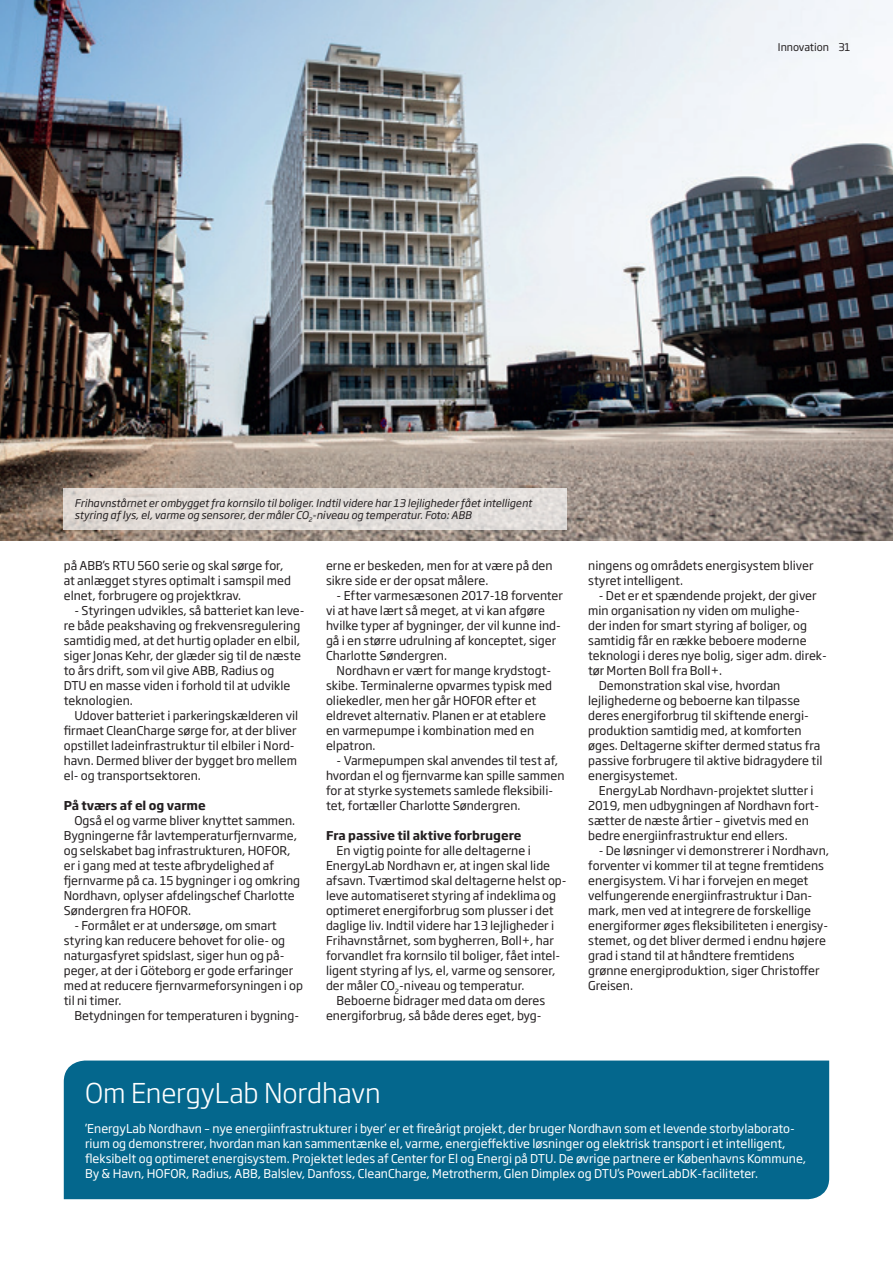
<style>
.page{position:relative;width:893px;height:1263px;background:#fff}
.page>*{position:absolute;margin:0;border:0;box-sizing:border-box;transform-origin:0 0}
.t1{font:300 27px "Soho Gothic Std";letter-spacing:-.005em;color:#fff}
.t2{font:12px/15px "Soho Gothic Std";color:#231f20}
.t3{font:12px/15px "Soho Gothic Std";color:#fff}
.t4{font:700 12px "Soho Gothic Std";color:#231f20}
.t5{font:italic 10.5px/12px "Soho Gothic Std";color:#231f20}
.t6{font:10.5px "Soho Gothic Std";color:#231f20}
</style>
<div class="page">
<img style="left:0;top:0;width:893px;height:540px">
<div style="left:64px;top:1060px;width:765px;height:139px;background:#04678d"></div>
<div style="left:64px;top:488px;width:503px;height:41px;background:#e2ddda"></div>
<p class="t6" style="left:778px;top:40px;width:74px">Innovation 31</p>
<p class="t5" style="left:74px;top:497px;width:459px">Frihavnstårnet er ombygget fra kornsilo til boliger. Indtil videre har 13 lejligheder fået intelligent styring af lys, el, varme og sensorer, der måler CO<sub>2</sub>-niveau og temperatur. Foto: ABB</p>
<p class="t2" style="left:64px;top:558px;width:229px">på ABB’s RTU 560 serie og skal sørge for, at anlægget styres optimalt i samspil med elnet, forbrugere og projektkrav.</p>
<p class="t2" style="left:64px;top:603px;width:242px;text-indent:11px">- Styringen udvikles, så batteriet kan leve&shy;re både peakshaving og frekvensregulering samtidig med, at det hurtig oplader en elbil, siger Jonas Kehr, der glæder sig til de næste to års drift, som vil give ABB, Radius og<br>DTU en masse viden i forhold til at udvikle teknologien.</p>
<p class="t2" style="left:64px;top:708px;width:236px;text-indent:11px">Udover batteriet i parkeringskælderen vil firmaet CleanCharge sørge for, at der bliver opstillet ladeinfrastruktur til elbiler i Nord&shy;havn. Dermed bliver der bygget bro mellem el- og transportsektoren.</p>
<p class="t4" style="left:64px;top:798px;width:143px">På tværs af el og varme</p>
<p class="t2" style="left:64px;top:813px;width:238px;text-indent:11px">Også el og varme bliver knyttet sammen.<br>Bygningerne får lavtemperaturfjernvarme, og selskabet bag infrastrukturen, HOFOR, er i gang med at teste afbrydelighed af fjernvarme på ca. 15 bygninger i og omkring Nordhavn, oplyser afdelingschef Charlotte Søndergren fra HOFOR.</p>
<p class="t2" style="left:64px;top:918px;width:241px;text-indent:11px">- Formålet er at undersøge, om smart styring kan reducere behovet for olie- og naturgasfyret spidslast, siger hun og på&shy;peger, at der i Göteborg er gode erfaringer med at reducere fjernvarmeforsyningen i op til ni timer.</p>
<p class="t2" style="left:74px;top:1008px;width:226px">Betydningen for temperaturen i bygning-</p>
<p class="t2" style="left:326px;top:558px;width:228px">erne er beskeden, men for at være på den sikre side er der opsat målere.</p>
<p class="t2" style="left:326px;top:588px;width:239px;text-indent:11px">- Efter varmesæsonen 2017-18 forventer vi at have lært så meget, at vi kan afgøre hvilke typer af bygninger, der vil kunne ind&shy;gå i en større udrulning af konceptet, siger Charlotte Søndergren.</p>
<p class="t2" style="left:326px;top:663px;width:227px;text-indent:11px">Nordhavn er vært for mange krydstogt&shy;skibe. Terminalerne opvarmes typisk med oliekedler, men her går HOFOR efter et eldrevet alternativ. Planen er at etablere en varmepumpe i kombination med en elpatron.</p>
<p class="t2" style="left:326px;top:753px;width:240px;text-indent:11px">- Varmepumpen skal anvendes til test af, hvordan el og fjernvarme kan spille sammen for at styrke systemets samlede fleksibili&shy;tet, fortæller Charlotte Søndergren.</p>
<p class="t4" style="left:326px;top:828px;width:197px">Fra passive til aktive forbrugere</p>
<p class="t2" style="left:337px;top:843px;width:196px">En vigtig pointe for alle deltagerne i</p>
<p class="t2" style="left:326px;top:858px;width:226px">EnergyLab Nordhavn er, at ingen skal lide</p>
<p class="t2" style="left:326px;top:873px;width:242px">afsavn. Tværtimod skal deltagerne helst op-</p>
<p class="t2" style="left:326px;top:888px;width:232px">leve automatiseret styring af indeklima og</p>
<p class="t2" style="left:326px;top:903px;width:229px">optimeret energiforbrug som plusser i det</p>
<p class="t2" style="left:326px;top:918px;width:230px">daglige liv. Indtil videre har 13 lejligheder i</p>
<p class="t2" style="left:326px;top:933px;width:229px">Frihavnstårnet, som bygherren, Boll+, har</p>
<p class="t2" style="left:326px;top:948px;width:236px">forvandlet fra kornsilo til boliger, fået intel-</p>
<p class="t2" style="left:326px;top:963px;width:231px">ligent styring af lys, el, varme og sensorer,</p>
<p class="t2" style="left:326px;top:978px;width:200px">der måler CO<sub>2</sub>-niveau og temperatur.</p>
<p class="t2" style="left:337px;top:993px;width:210px">Beboerne bidrager med data om deres</p>
<p class="t2" style="left:326px;top:1008px;width:217px">energiforbrug, så både deres eget, byg-</p>
<p class="t2" style="left:588px;top:558px;width:227px">ningens og områdets energisystem bliver styret intelligent.</p>
<p class="t2" style="left:599px;top:588px;width:219px">- Det er et spændende projekt, der giver</p>
<p class="t2" style="left:588px;top:603px;width:213px">min organisation ny viden om mulighe-</p>
<p class="t2" style="left:588px;top:618px;width:220px">der inden for smart styring af boliger, og</p>
<p class="t2" style="left:588px;top:633px;width:220px">samtidig får en række beboere moderne</p>
<p class="t2" style="left:588px;top:648px;width:240px">teknologi i deres nye bolig, siger adm. direk-</p>
<p class="t2" style="left:588px;top:663px;width:135px">tør Morten Boll fra Boll+.</p>
<p class="t2" style="left:599px;top:678px;width:183px">Demonstration skal vise, hvordan</p>
<p class="t2" style="left:588px;top:693px;width:213px">lejlighederne og beboerne kan tilpasse</p>
<p class="t2" style="left:588px;top:708px;width:222px">deres energiforbrug til skiftende energi-</p>
<p class="t2" style="left:588px;top:723px;width:215px">produktion samtidig med, at komforten</p>
<p class="t2" style="left:588px;top:738px;width:234px">øges. Deltagerne skifter dermed status fra</p>
<p class="t2" style="left:588px;top:753px;width:236px">passive forbrugere til aktive bidragydere til</p>
<p class="t2" style="left:588px;top:768px;width:91px">energisystemet.</p>
<p class="t2" style="left:599px;top:783px;width:216px">EnergyLab Nordhavn-projektet slutter i</p>
<p class="t2" style="left:588px;top:798px;width:232px">2019, men udbygningen af Nordhavn fort-</p>
<p class="t2" style="left:588px;top:813px;width:222px">sætter de næste årtier – givetvis med en</p>
<p class="t2" style="left:588px;top:828px;width:201px">bedre energiinfrastruktur end ellers.</p>
<p class="t2" style="left:588px;top:843px;width:242px;text-indent:11px">- De løsninger vi demonstrerer i Nordhavn, forventer vi kommer til at tegne fremtidens energisystem. Vi har i forvejen en meget velfungerende energiinfrastruktur i Dan&shy;mark, men ved at integrere de forskellige energiformer øges fleksibiliteten i energisy&shy;stemet, og det bliver dermed i endnu højere grad i stand til at håndtere fremtidens grønne energiproduktion, siger Christoffer Greisen.</p>
<h1 class="t1" style="left:85px;top:1076px;width:297px">Om EnergyLab Nordhavn</h1>
<p class="t3" style="left:85px;top:1121px;width:723px">’EnergyLab Nordhavn – nye energiinfrastrukturer i byer’ er et fireårigt projekt, der bruger Nordhavn som et levende storbylaborato&shy;rium og demonstrerer, hvordan man kan sammentænke el, varme, energieffektive løsninger og elektrisk transport i et intelligent, fleksibelt og optimeret energisystem. Projektet ledes af Center for El og Energi på DTU. De øvrige partnere er Københavns Kommune, By &amp; Havn, HOFOR, Radius, ABB, Balslev, Danfoss, CleanCharge, Metrotherm, Glen Dimplex og DTU’s PowerLabDK-faciliteter.</p>
</div>
